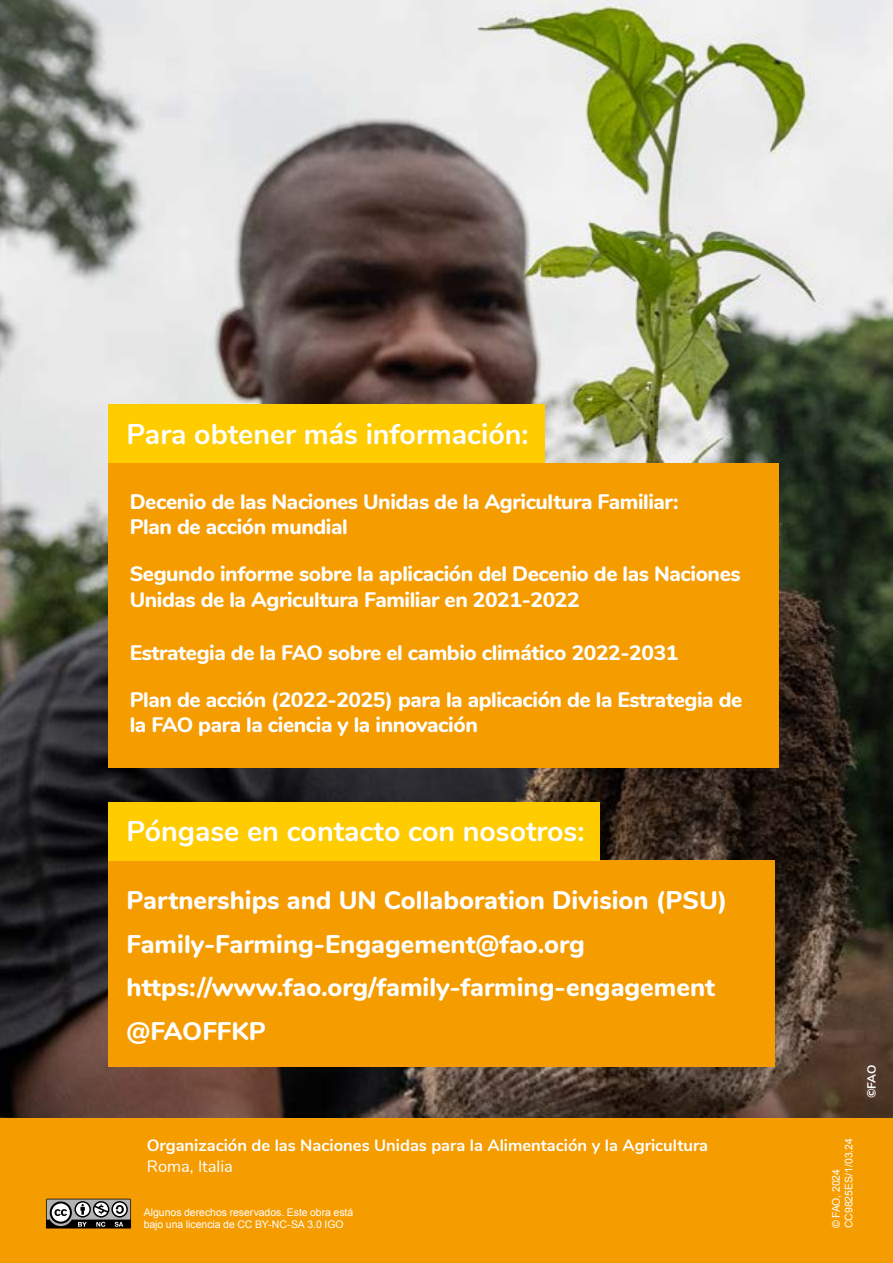
<style>
.page{position:relative;width:893px;height:1263px;background:#fff}
.page>*{position:absolute;margin:0;border:0;box-sizing:border-box;transform-origin:0 0}
.t1{font:700 28.5px "Nunito";color:#fff}
.t2{font:800 25.5px/43.5px "Nunito";color:#fff}
.t3{font:800 21px/25.5px "Nunito";letter-spacing:-.02em;color:#fff}
.t4{font:700 16.5px "Nunito";color:#fff}
.t5{font:16.5px "Nunito";color:#fff}
.t6{font:700 12px "Nunito";color:#fff}
.t7{font:10.5px/12.6px "Arial";letter-spacing:-.005em;color:#fff}
</style>
<div class="page">
<img style="left:0;top:0;width:893px;height:1118px">
<div style="left:108px;top:860px;width:667px;height:207px;background:#f59c00"></div>
<div style="left:108px;top:463px;width:670px;height:304px;background:#f59c00"></div>
<div style="left:108px;top:404px;width:436px;height:59px;background:#fc0"></div>
<div style="left:108px;top:801px;width:492px;height:59px;background:#fc0"></div>
<div style="left:0;top:1118px;width:893px;height:145px;background:#f59c00"></div>
<svg style="left:46px;top:1199px;width:85px;height:29px;background:#757474"></svg>
<h1 class="t1" style="left:126px;top:413px;width:403px">Para obtener más información:</h1>
<p class="t3" style="left:130px;top:488px;width:550px">Decenio de las Naciones Unidas de la Agricultura Familiar:<br>Plan de acción mundial</p>
<p class="t3" style="left:130px;top:560px;width:612px">Segundo informe sobre la aplicación del Decenio de las Naciones<br>Unidas de la Agricultura Familiar en 2021-2022</p>
<p class="t3" style="left:130px;top:639px;width:550px">Estrategia de la FAO sobre el cambio climático 2022-2031</p>
<p class="t3" style="left:130px;top:686px;width:614px">Plan de acción (2022‑2025) para la aplicación de la Estrategia de la FAO para la ciencia y la innovación</p>
<h1 class="t1" style="left:126px;top:810px;width:459px">Póngase en contacto con nosotros:</h1>
<p class="t2" style="left:126px;top:877px;width:602px">Partnerships and UN Collaboration Division (PSU)<br>Family-Farming-Engagement@fao.org https://www.fao.org/family-farming-engagement @FAOFFKP</p>
<p class="t4" style="left:147px;top:1133px;width:563px">Organización de las Naciones Unidas para la Alimentación y la Agricultura</p>
<p class="t5" style="left:147px;top:1154px;width:88px">Roma, Italia</p>
<p class="t7" style="left:144px;top:1206px;width:211px">Algunos derechos reservados. Este obra está bajo una licencia de CC BY-NC-SA 3.0 IGO</p>
<p class="t6" style="left:863px;top:1098px;width:35px;rotate:-90deg">©FAO</p>
<p class="t7" style="left:830px;top:1228px;width:92px;rotate:-90deg">© FAO, 2024<br>CC9825ES/1/03.24</p>
</div>
